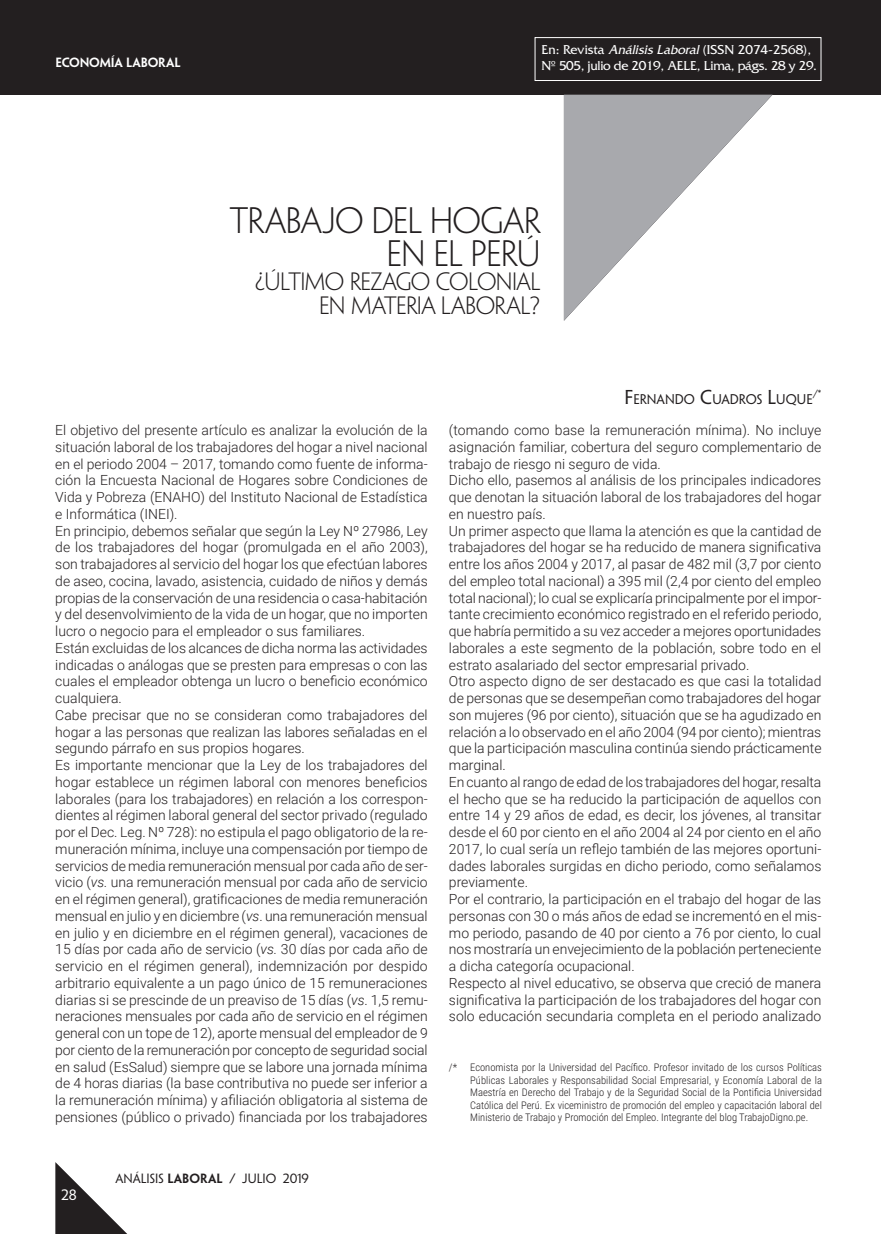
<style>
.page{position:relative;width:881px;height:1234px;background:#fff}
.page>*{position:absolute;margin:0;border:0;box-sizing:border-box;transform-origin:0 0}
.invitadotitulo{font:33px "Penumbra MM 220 0";letter-spacing:-.025em;color:#231f20}
.subtitulo{font:22.5px "Penumbra MM 220 0";letter-spacing:-.025em;color:#231f20}
.invitadotexto{font:300 13.95px/16.8px "Roboto";color:#231f20;text-align:justify}
.t1{font:13.5px "Friz Quadrata";color:#fff}
.t2{font:13.5px "Friz Quadrata";letter-spacing:-.025em;color:#fff}
.t3{font:13.5px "Penumbra MM 365 500";color:#fff}
.nombre_autor{font:12.6px "Penumbra MM SC700 365 150";color:#231f20}
.t4{font:12px "Penumbra MM 365 150";color:#231f20}
.t5{font:12px "Penumbra MM 585 150";letter-spacing:-.01em;color:#fff}
.invitadonotasalpie{font:300 10.5px/12.6px "Roboto Condensed";color:#231f20;text-align:justify}
.nombre_autor-2{font:10.5px "Penumbra MM SC700 365 150";color:#231f20}
.s1{font-style:italic}
.s2{font-size:18px}
.s3{font-family:"Penumbra MM 585 150"}
</style>
<div class="page">
<div style="left:0;top:0;width:880px;height:94px;background:#231f20"></div>
<svg style="left:55px;top:1162px;width:71px;height:71px"></svg>
<div style="left:534px;top:37px;width:287px;height:44px;border:1px solid #fff"></div>
<svg style="left:563px;top:95px;width:209px;height:225px"></svg>
<p class="t5" style="left:55px;top:56px;width:127px">ECONOMÍA LABORAL</p>
<p class="t1" style="left:541px;top:42px;width:271px">En: Revista <span class="s1">AnálisisLaboral</span>(ISSN 2074-2568),</p>
<p class="t2" style="left:541px;top:58px;width:277px">Nº 505, julio de 2019, AELE, Lima, págs. 28 y 29.</p>
<p class="invitadotitulo" style="left:230px;top:201px;width:312px">TRABAJO DEL HOGAR</p>
<p class="invitadotitulo" style="left:386px;top:234px;width:155px">EN EL PERÚ</p>
<p class="subtitulo" style="left:255px;top:269px;width:287px">¿ÚLTIMO REZAGO COLONIAL</p>
<p class="subtitulo" style="left:319px;top:293px;width:223px">EN MATERIA LABORAL?</p>
<p class="nombre_autor" style="left:624px;top:392px;width:190px"><span class="s2">F</span>ERNANDO <span class="s2">C</span>UADROS <span class="s2">L</span>UQUE</p>
<p class="nombre_autor-2" style="left:812px;top:388px;width:10px">/*</p>
<p class="invitadotexto" style="left:55px;top:421px;width:374px">El objetivo del presente artículo es analizar la evolución de la situación laboral de los trabajadores del hogar a nivel nacional en el periodo 2004 – 2017, tomando como fuente de informa&shy;ción la Encuesta Nacional de Hogares sobre Condiciones de Vida y Pobreza (ENAHO) del Instituto Nacional de Estadística e Informática (INEI).</p>
<p class="invitadotexto" style="left:55px;top:521px;width:374px">En principio, debemos señalar que según la Ley Nº 27986, Ley de los trabajadores del hogar (promulgada en el año 2003), son trabajadores al servicio del hogar los que efectúan labores de aseo, cocina, lavado, asistencia, cuidado de niños y demás propias de la conservación de una residencia o casa-habitación y del desenvolvimiento de la vida de un hogar, que no importen lucro o negocio para el empleador o sus familiares.</p>
<p class="invitadotexto" style="left:55px;top:638px;width:374px">Están excluidas de los alcances de dicha norma las actividades indicadas o análogas que se presten para empresas o con las cuales el empleador obtenga un lucro o beneficio económico cualquiera.</p>
<p class="invitadotexto" style="left:55px;top:705px;width:374px">Cabe precisar que no se consideran como trabajadores del hogar a las personas que realizan las labores señaladas en el segundo párrafo en sus propios hogares.</p>
<p class="invitadotexto" style="left:55px;top:756px;width:374px">Es importante mencionar que la Ley de los trabajadores del hogar establece un régimen laboral con menores beneficios laborales (para los trabajadores) en relación a los correspon&shy;dientes al régimen laboral general del sector privado (regulado por el Dec. Leg. Nº 728): no estipula el pago obligatorio de la re&shy;muneración mínima, incluye una compensación por tiempo de servicios de media remuneración mensual por cada año de ser&shy;vicio (<span class="s1">vs.</span> una remuneración mensual por cada año de servicio en el régimen general), gratificaciones de media remuneración mensual en julio y en diciembre (<span class="s1">vs</span>. una remuneración mensual en julio y en diciembre en el régimen general), vacaciones de 15 días por cada año de servicio (<span class="s1">vs.</span> 30 días por cada año de servicio en el régimen general), indemnización por despido arbitrario equivalente a un pago único de 15 remuneraciones diarias si se prescinde de un preaviso de 15 días (<span class="s1">vs</span>. 1,5 remu&shy;neraciones mensuales por cada año de servicio en el régimen general con un tope de 12), aporte mensual del empleador de 9 por ciento de la remuneración por concepto de seguridad social en salud (EsSalud) siempre que se labore una jornada mínima de 4 horas diarias (la base contributiva no puede ser inferior a la remuneración mínima) y afiliación obligatoria al sistema de pensiones (público o privado) financiada por los trabajadores</p>
<p class="t3" style="left:61px;top:1186px;width:17px">28</p>
<p class="t4" style="left:115px;top:1171px;width:195px">ANÁLISIS <span class="s3">LABORAL /</span> JULIO 2019</p>
<p class="invitadotexto" style="left:449px;top:421px;width:374px">(tomando como base la remuneración mínima). No incluye asignación familiar, cobertura del seguro complementario de trabajo de riesgo ni seguro de vida.</p>
<p class="invitadotexto" style="left:449px;top:471px;width:374px">Dicho ello, pasemos al análisis de los principales indicadores que denotan la situación laboral de los trabajadores del hogar en nuestro país.</p>
<p class="invitadotexto" style="left:449px;top:521px;width:374px">Un primer aspecto que llama la atención es que la cantidad de trabajadores del hogar se ha reducido de manera significativa entre los años 2004 y 2017, al pasar de 482 mil (3,7 por ciento del empleo total nacional) a 395 mil (2,4 por ciento del empleo total nacional); lo cual se explicaría principalmente por el impor&shy;tante crecimiento económico registrado en el referido periodo, que habría permitido a su vez acceder a mejores oportunidades laborales a este segmento de la población, sobre todo en el estrato asalariado del sector empresarial privado.</p>
<p class="invitadotexto" style="left:449px;top:672px;width:374px">Otro aspecto digno de ser destacado es que casi la totalidad de personas que se desempeñan como trabajadores del hogar son mujeres (96 por ciento), situación que se ha agudizado en relación a lo observado en el año 2004 (94 por ciento); mientras que la participación masculina continúa siendo prácticamente marginal.</p>
<p class="invitadotexto" style="left:449px;top:772px;width:374px">En cuanto al rango de edad de los trabajadores del hogar, resalta el hecho que se ha reducido la participación de aquellos con entre 14 y 29 años de edad, es decir, los jóvenes, al transitar desde el 60 por ciento en el año 2004 al 24 por ciento en el año 2017, lo cual sería un reflejo también de las mejores oportuni&shy;dades laborales surgidas en dicho periodo, como señalamos previamente.</p>
<p class="invitadotexto" style="left:449px;top:890px;width:374px">Por el contrario, la participación en el trabajo del hogar de las personas con 30 o más años de edad se incrementó en el mis&shy;mo periodo, pasando de 40 por ciento a 76 por ciento, lo cual nos mostraría un envejecimiento de la población perteneciente a dicha categoría ocupacional.</p>
<p class="invitadotexto" style="left:449px;top:973px;width:374px">Respecto al nivel educativo, se observa que creció de manera significativa la participación de los trabajadores del hogar con solo educación secundaria completa en el periodo analizado</p>
<p class="invitadonotasalpie" style="left:470px;top:1060px;width:353px;text-indent:-21px">/* Economista por la Universidad del Pacífico. Profesor invitado de los cursos Políticas Públicas Laborales y Responsabilidad Social Empresarial, y Economía Laboral de la Maestría en Derecho del Trabajo y de la Seguridad Social de la Pontificia Universidad Católica del Perú. Ex viceministro de promoción del empleo y capacitación laboral del Ministerio de Trabajo y Promoción del Empleo. Integrante del blog TrabajoDigno.pe.</p>
</div>
